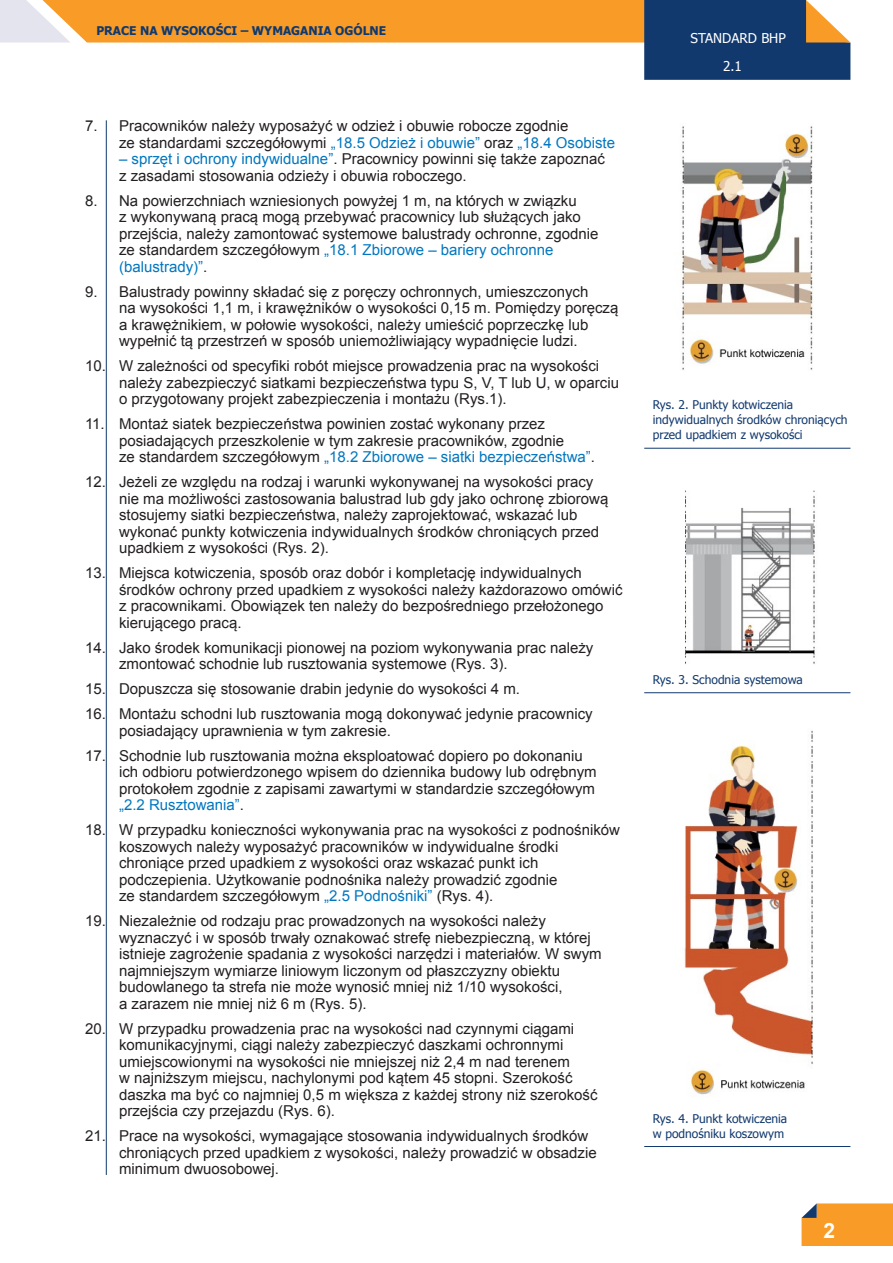
<style>
.page{position:relative;width:893px;height:1263px;background:#fff}
.page>*{position:absolute;margin:0;border:0;box-sizing:border-box;transform-origin:0 0}
.tekst{font:700 21px "Arial";color:#fff}
.Tekst_numerowany{font:15px/16.5px "Arial";color:#231f20}
.t1{font:13.5px "Tahoma";color:#fff}
.podpis_zdjęcia{font:12px/15px "Tahoma";color:#11396e}
.t2{font:700 12px "Tahoma";color:#11396e}
.s1{color:#0077c0}
</style>
<div class="page">
<svg style="left:801px;top:1203px;width:92px;height:43px;background:#f19d32"></svg>
<svg style="left:0;top:0;width:850px;height:80px"></svg>
<hr style="left:106px;top:120px;width:1px;height:1055px;background:#11396e">
<img style="left:681px;top:126px;width:132px;height:244px">
<img style="left:685px;top:490px;width:130px;height:174px">
<img style="left:684px;top:730px;width:129px;height:366px">
<hr style="left:644px;top:448px;width:206px;height:1px;background:#11396e">
<hr style="left:644px;top:692px;width:206px;height:1px;background:#11396e">
<hr style="left:644px;top:1146px;width:206px;height:1px;background:#11396e">
<p class="t2" style="left:96px;top:23px;width:291px">PRACE NA WYSOKOŚCI – WYMAGANIA OGÓLNE</p>
<p class="Tekst_numerowany" style="left:119px;top:118px;width:498px;text-indent:-34px">7. Pracowników należy wyposażyć w odzież i obuwie robocze zgodnie<br>ze standardami szczegółowymi <span class="s1">„18.5 Odzież i obuwie”</span> oraz <span class="s1">„18.4 Osobiste</span></p>
<p class="Tekst_numerowany" style="left:119px;top:151px;width:488px"><span class="s1">– sprzęt i ochrony indywidualne”</span>. Pracownicy powinni się także zapoznać z zasadami stosowania odzieży i obuwia roboczego.</p>
<p class="Tekst_numerowany" style="left:119px;top:192px;width:481px;text-indent:-34px">8. Na powierzchniach wzniesionych powyżej 1 m, na których w związku<br>z wykonywaną pracą mogą przebywać pracownicy lub służących jako przejścia, należy zamontować systemowe balustrady ochronne, zgodnie ze standardem szczegółowym <span class="s1">„18.1 Zbiorowe – bariery ochronne (balustrady)”</span>.</p>
<p class="Tekst_numerowany" style="left:119px;top:283px;width:501px;text-indent:-34px">9. Balustrady powinny składać się z poręczy ochronnych, umieszczonych<br>na wysokości 1,1 m, i krawężników o wysokości 0,15 m. Pomiędzy poręczą a krawężnikiem, w połowie wysokości, należy umieścić poprzeczkę lub wypełnić tą przestrzeń w sposób uniemożliwiający wypadnięcie ludzi.</p>
<p class="Tekst_numerowany" style="left:119px;top:358px;width:501px;text-indent:-34px">10. W zależności od specyfiki robót miejsce prowadzenia prac na wysokości należy zabezpieczyć siatkami bezpieczeństwa typu S, V, T lub U, w oparciu o przygotowany projekt zabezpieczenia i montażu (Rys.1).</p>
<p class="Tekst_numerowany" style="left:119px;top:416px;width:478px;text-indent:-34px">11. Montaż siatek bezpieczeństwa powinien zostać wykonany przez posiadających przeszkolenie w tym zakresie pracowników, zgodnie<br>ze standardem szczegółowym <span class="s1">„18.2 Zbiorowe – siatki bezpieczeństwa”</span>.</p>
<p class="Tekst_numerowany" style="left:119px;top:474px;width:491px;text-indent:-34px">12. Jeżeli ze względu na rodzaj i warunki wykonywanej na wysokości pracy nie ma możliwości zastosowania balustrad lub gdy jako ochronę zbiorową stosujemy siatki bezpieczeństwa, należy zaprojektować, wskazać lub wykonać punkty kotwiczenia indywidualnych środków chroniących przed upadkiem z wysokości (Rys. 2).</p>
<p class="Tekst_numerowany" style="left:119px;top:565px;width:505px;text-indent:-34px">13. Miejsca kotwiczenia, sposób oraz dobór i kompletację indywidualnych środków ochrony przed upadkiem z wysokości należy każdorazowo omówić z pracownikami. Obowiązek ten należy do bezpośredniego przełożonego kierującego pracą.</p>
<p class="Tekst_numerowany" style="left:119px;top:639px;width:476px;text-indent:-34px">14. Jako środek komunikacji pionowej na poziom wykonywania prac należy zmontować schodnie lub rusztowania systemowe (Rys. 3).</p>
<p class="Tekst_numerowany" style="left:85px;top:681px;width:437px">15. Dopuszcza się stosowanie drabin jedynie do wysokości 4 m.</p>
<p class="Tekst_numerowany" style="left:119px;top:706px;width:475px;text-indent:-34px">16. Montażu schodni lub rusztowania mogą dokonywać jedynie pracownicy posiadający uprawnienia w tym zakresie.</p>
<p class="Tekst_numerowany" style="left:119px;top:747px;width:479px;text-indent:-34px">17. Schodnie lub rusztowania można eksploatować dopiero po dokonaniu ich odbioru potwierdzonego wpisem do dziennika budowy lub odrębnym protokołem zgodnie z zapisami zawartymi w standardzie szczegółowym <span class="s1">„2.2 Rusztowania”</span>.</p>
<p class="Tekst_numerowany" style="left:119px;top:822px;width:503px;text-indent:-34px">18. W przypadku konieczności wykonywania prac na wysokości z podnośników koszowych należy wyposażyć pracowników w indywidualne środki chroniące przed upadkiem z wysokości oraz wskazać punkt ich podczepienia. Użytkowanie podnośnika należy prowadzić zgodnie<br>ze standardem szczegółowym <span class="s1">„2.5 Podnośniki”</span> (Rys. 4).</p>
<p class="Tekst_numerowany" style="left:119px;top:913px;width:484px;text-indent:-34px">19. Niezależnie od rodzaju prac prowadzonych na wysokości należy wyznaczyć i w sposób trwały oznakować strefę niebezpieczną, w której istnieje zagrożenie spadania z wysokości narzędzi i materiałów. W swym najmniejszym wymiarze liniowym liczonym od płaszczyzny obiektu budowlanego ta strefa nie może wynosić mniej niż 1/10 wysokości,<br>a zarazem nie mniej niż 6 m (Rys. 5).</p>
<p class="Tekst_numerowany" style="left:119px;top:1020px;width:480px;text-indent:-34px">20. W przypadku prowadzenia prac na wysokości nad czynnymi ciągami komunikacyjnymi, ciągi należy zabezpieczyć daszkami ochronnymi umiejscowionymi na wysokości nie mniejszej niż 2,4 m nad terenem<br>w najniższym miejscu, nachylonymi pod kątem 45 stopni. Szerokość daszka ma być co najmniej 0,5 m większa z każdej strony niż szerokość przejścia czy przejazdu (Rys. 6).</p>
<p class="Tekst_numerowany" style="left:119px;top:1128px;width:479px;text-indent:-34px">21. Prace na wysokości, wymagające stosowania indywidualnych środków chroniących przed upadkiem z wysokości, należy prowadzić w obsadzie minimum dwuosobowej.</p>
<p class="t1" style="left:691px;top:29px;width:97px">STANDARD BHP</p>
<p class="t1" style="left:723px;top:57px;width:20px">2.1</p>
<p class="podpis_zdjęcia" style="left:653px;top:397px;width:196px">Rys. 2. Punkty kotwiczenia indywidualnych środków chroniących przed upadkiem z wysokości</p>
<p class="podpis_zdjęcia" style="left:653px;top:671px;width:152px">Rys. 3. Schodnia systemowa</p>
<p class="podpis_zdjęcia" style="left:653px;top:1110px;width:136px">Rys. 4. Punkt kotwiczenia w podnośniku koszowym</p>
<p class="tekst" style="left:823px;top:1217px;width:13px">2</p>
</div>
